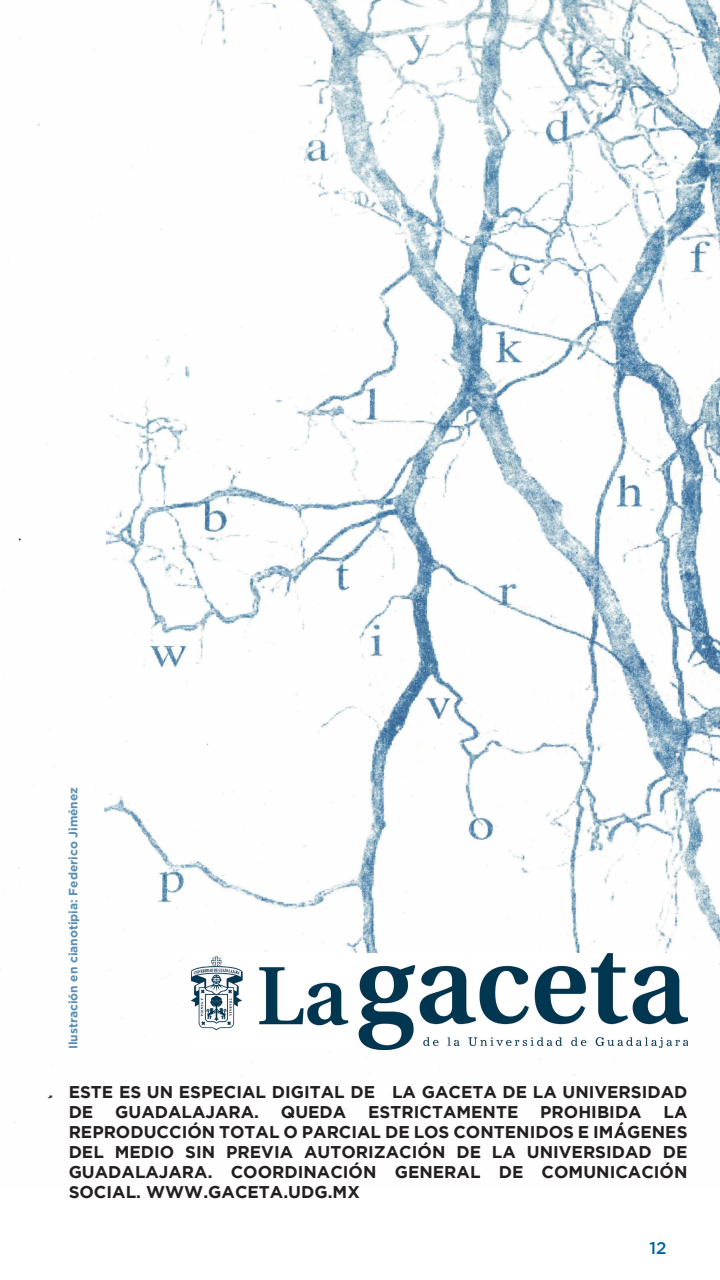
<style>
.page{position:relative;width:720px;height:1280px;background:#fff}
.page>*{position:absolute;margin:0;border:0;box-sizing:border-box;transform-origin:0 0}
.t1{font:700 17px/20px "Gotham";color:#231f20}
.t2{font:500 17px "Gotham";color:#00679d}
.t3{font:700 12px "Gotham";color:#598fb5}
</style>
<div class="page">
<img style="left:0;top:0;width:720px;height:1178px">
<img style="left:191px;top:954px;width:497px;height:95px">
<p class="t3" style="left:66px;top:1049px;width:264px;rotate:-90deg">Ilustración en cianotipia: Federico Jiménez</p>
<p class="t1" style="left:69px;top:1082px;width:620px">ESTE ES UN ESPECIAL DIGITAL DE LA GACETA DE LA UNIVERSIDAD<br>DE</p>
<p class="t1" style="left:115px;top:1102px;width:145px">GUADALAJARA.</p>
<p class="t1" style="left:281px;top:1102px;width:67px">QUEDA</p>
<p class="t1" style="left:368px;top:1102px;width:152px">ESTRICTAMENTE</p>
<p class="t1" style="left:540px;top:1102px;width:103px">PROHIBIDA</p>
<p class="t1" style="left:69px;top:1102px;width:620px;text-align:justify;text-indent:595px">LA REPRODUCCIÓN TOTAL O PARCIAL DE LOS CONTENIDOS E IMÁGENES DEL MEDIO SIN PREVIA AUTORIZACIÓN DE LA UNIVERSIDAD DE GUADALAJARA. COORDINACIÓN GENERAL DE COMUNICACIÓN SOCIAL. WWW.GACETA.UDG.MX</p>
<p class="t2" style="left:649px;top:1238px;width:19px">12</p>
</div>
